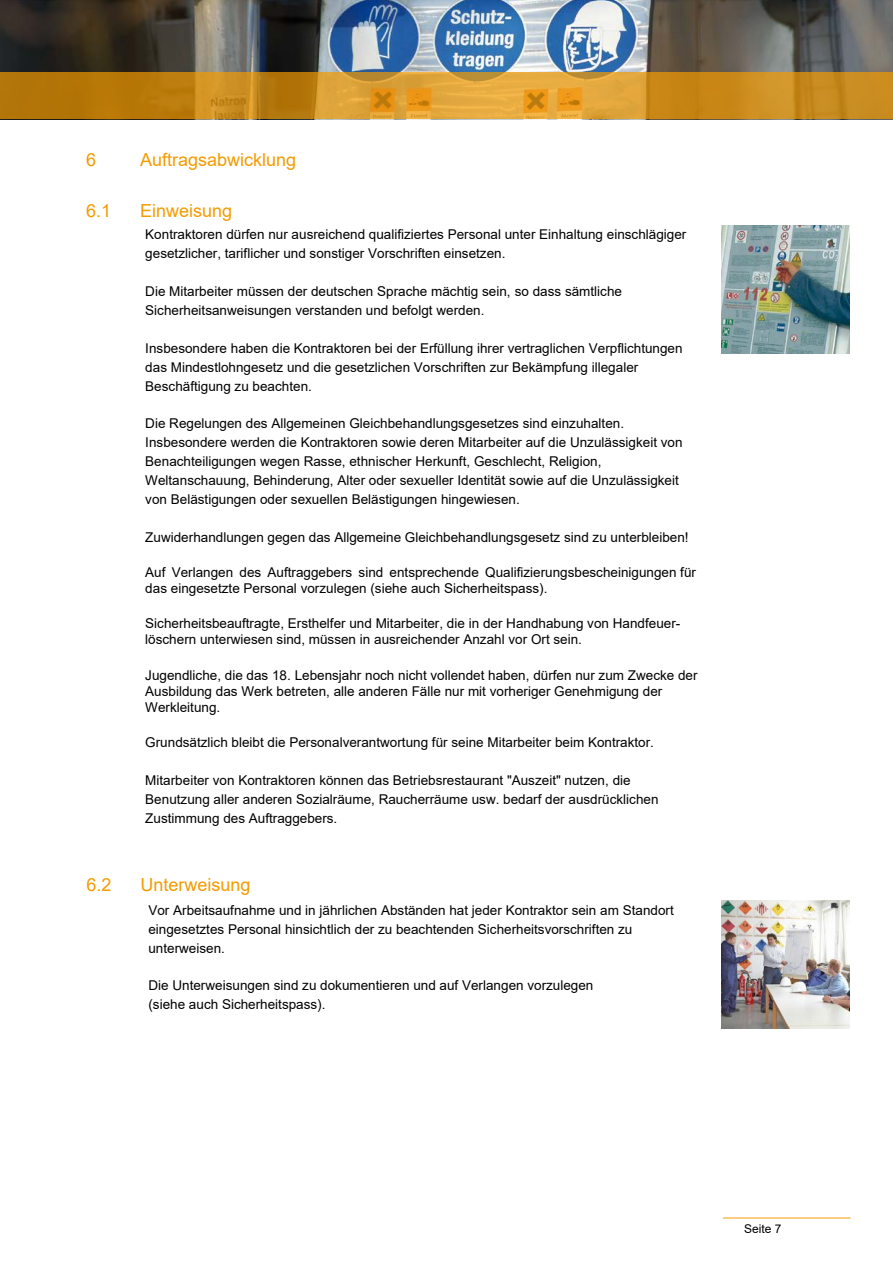
<style>
.page{position:relative;width:893px;height:1263px;background:#fff}
.page>*{position:absolute;margin:0;border:0;box-sizing:border-box;transform-origin:0 0}
.t1{font:18px "Arial";color:#f49b00}
.t2{font:13.5px/18.9px "Arial";color:#000}
.t3{font:12px "Arial";color:#000}
</style>
<div class="page">
<img style="left:0;top:0;width:893px;height:72px">
<svg style="left:0;top:72px;width:893px;height:47px;background:#cc8e21"></svg>
<hr style="left:723px;top:1217px;width:127px;height:1px;background:#f49b00">
<img style="left:722px;top:225px;width:127px;height:128px">
<img style="left:722px;top:901px;width:127px;height:127px">
<h1 class="t1" style="left:86px;top:148px;width:12px">6</h1>
<h1 class="t1" style="left:140px;top:148px;width:158px">Auftragsabwicklung</h1>
<h1 class="t1" style="left:86px;top:198px;width:27px">6.1</h1>
<h1 class="t1" style="left:140px;top:198px;width:94px">Einweisung</h1>
<p class="t2" style="left:145px;top:225px;width:542px">Kontraktoren dürfen nur ausreichend qualifiziertes Personal unter Einhaltung einschlägiger gesetzlicher, tariflicher und sonstiger Vorschriften einsetzen.</p>
<p class="t2" style="left:145px;top:282px;width:478px">Die Mitarbeiter müssen der deutschen Sprache mächtig sein, so dass sämtliche<br>Sicherheitsanweisungen verstanden und befolgt werden.</p>
<p class="t2" style="left:145px;top:338px;width:539px">Insbesondere haben die Kontraktoren bei der Erfüllung ihrer vertraglichen Verpflichtungen das Mindestlohngesetz und die gesetzlichen Vorschriften zur Bekämpfung illegaler<br>Beschäftigung zu beachten.</p>
<p class="t2" style="left:145px;top:414px;width:539px">Die Regelungen des Allgemeinen Gleichbehandlungsgesetzes sind einzuhalten.<br>Insbesondere werden die Kontraktoren sowie deren Mitarbeiter auf die Unzulässigkeit von Benachteiligungen wegen Rasse, ethnischer Herkunft, Geschlecht, Religion, Weltanschauung, Behinderung, Alter oder sexueller Identität sowie auf die Unzulässigkeit von Belästigungen oder sexuellen Belästigungen hingewiesen.</p>
<p class="t2" style="left:145px;top:527px;width:545px">Zuwiderhandlungen gegen das Allgemeine Gleichbehandlungsgesetz sind zu unterbleiben!</p>
<p class="t2" style="left:145px;top:564px;width:552px;line-height:16.2px">Auf Verlangen des Auftraggebers sind entsprechende Qualifizierungsbescheinigungen für das eingesetzte Personal vorzulegen (siehe auch Sicherheitspass).</p>
<p class="t2" style="left:145px;top:615px;width:537px;line-height:16.2px">Sicherheitsbeauftragte, Ersthelfer und Mitarbeiter, die in der Handhabung von Handfeuer&shy;löschern unterwiesen sind, müssen in ausreichender Anzahl vor Ort sein.</p>
<p class="t2" style="left:145px;top:667px;width:554px;line-height:16.2px">Jugendliche, die das 18. Lebensjahr noch nicht vollendet haben, dürfen nur zum Zwecke der<br>Ausbildung das Werk betreten, alle anderen Fälle nur mit vorheriger Genehmigung der<br>Werkleitung.</p>
<p class="t2" style="left:145px;top:733px;width:510px">Grundsätzlich bleibt die Personalverantwortung für seine Mitarbeiter beim Kontraktor.</p>
<p class="t2" style="left:145px;top:771px;width:515px">Mitarbeiter von Kontraktoren können das Betriebsrestaurant "Auszeit" nutzen, die<br>Benutzung aller anderen Sozialräume, Raucherräume usw. bedarf der ausdrücklichen<br>Zustimmung des Auftraggebers.</p>
<h1 class="t1" style="left:86px;top:872px;width:27px">6.2</h1>
<h1 class="t1" style="left:140px;top:872px;width:112px">Unterweisung</h1>
<p class="t2" style="left:148px;top:900px;width:527px">Vor Arbeitsaufnahme und in jährlichen Abständen hat jeder Kontraktor sein am Standort eingesetztes Personal hinsichtlich der zu beachtenden Sicherheitsvorschriften zu unterweisen.</p>
<p class="t2" style="left:148px;top:976px;width:446px">Die Unterweisungen sind zu dokumentieren und auf Verlangen vorzulegen (siehe auch Sicherheitspass).</p>
<p class="t3" style="left:744px;top:1221px;width:39px">Seite 7</p>
</div>
